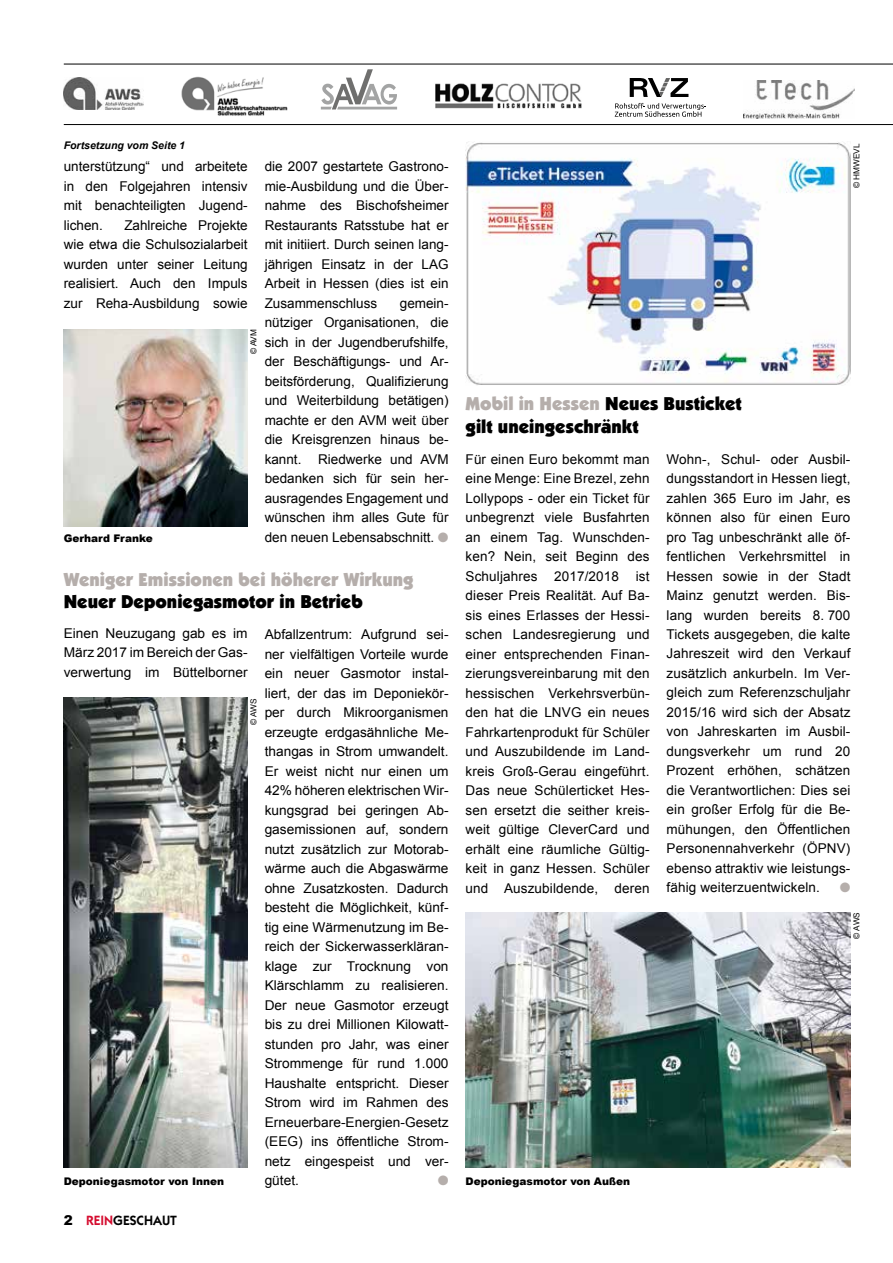
<style>
.page{position:relative;width:893px;height:1263px;background:#fff}
.page>*{position:absolute;margin:0;border:0;box-sizing:border-box;transform-origin:0 0}
.t1{font:900 18.75px/22.5px "Itc Kabel";color:#000}
.t2{font:900 18.75px "Itc Kabel";color:#b5aeab}
.t3{font:13.5px/19.5px "Arial";color:#000;text-align:justify}
.t4{font:600 13.5px "Itc Kabel";color:#000}
.t5{font:13.5px "Zapf Dingbats ITC";color:#b5aeab}
.t6{font:900 10.5px "Arial";color:#000}
.t7{font:italic 700 10.5px "Arial";color:#000}
.t8{font:8.25px "Arial";color:#000}
.s1{color:#b5aeab}
.s2{font-family:"Arial";font-weight:900}
.s3{color:#d50c2f}
</style>
<div class="page">
<hr style="left:64px;top:124px;width:829px;height:1px;background:#000">
<hr style="left:64px;top:64px;width:829px;height:1px;background:#000">
<img style="left:64px;top:77px;width:79px;height:32px">
<img style="left:181px;top:76px;width:107px;height:40px">
<img style="left:435px;top:83px;width:147px;height:26px">
<img style="left:743px;top:81px;width:111px;height:38px">
<svg style="left:630px;top:78px;width:58px;height:19px"></svg>
<svg style="left:615px;top:103px;width:91px;height:14px"></svg>
<svg style="left:321px;top:69px;width:76px;height:40px"></svg>
<img style="left:466px;top:142px;width:384px;height:243px">
<img style="left:64px;top:329px;width:184px;height:197px">
<img style="left:466px;top:912px;width:384px;height:256px">
<img style="left:64px;top:698px;width:184px;height:469px">
<p class="t7" style="left:64px;top:138px;width:123px">Fortsetzung vom Seite 1</p>
<p class="t8" style="left:851px;top:188px;width:46px;rotate:-90deg">© HMWEVL</p>
<p class="t3" style="left:265px;top:157px;width:185px">die 2007 gestartete Gastrono&shy;mie-Ausbildung und die Über&shy;nahme des Bischofsheimer Restaurants Ratsstube hat er mit initiiert. Durch seinen lang&shy;jährigen Einsatz in der LAG Arbeit in Hessen (dies ist ein Zusammenschluss</p>
<p class="t3" style="left:64px;top:157px;width:185px">unterstützung“ und arbeitete in den Folgejahren intensiv mit benachteiligten Jugend&shy;lichen.</p>
<p class="t3" style="left:64px;top:215px;width:185px;text-indent:61px">Zahlreiche Projekte wie etwa die Schulsozialarbeit wurden unter seiner Leitung realisiert. Auch den Impuls zur Reha-Ausbildung sowie</p>
<p class="t3" style="left:265px;top:293px;width:185px;text-indent:135px">gemein&shy;nütziger Organisationen, die sich in der Jugendberufshilfe, der Beschäftigungs- und Ar&shy;beitsförderung, Qualifizierung und Weiterbildung betätigen) machte er den AVM weit über die Kreisgrenzen hinaus be&shy;kannt. Riedwerke und AVM bedanken sich für sein her&shy;ausragendes Engagement und wünschen ihm alles Gute für</p>
<p class="t8" style="left:248px;top:354px;width:27px;rotate:-90deg">© AVM</p>
<h1 class="t1" style="left:466px;top:392px;width:278px"><span class="s1">Mobil in Hessen</span> Neues Busticket gilt uneingeschränkt</h1>
<p class="t3" style="left:466px;top:449px;width:185px">Für einen Euro bekommt man eine Menge: Eine Brezel, zehn Lollypops - oder ein Ticket für unbegrenzt viele Busfahrten an einem Tag. Wunschden&shy;ken? Nein, seit Beginn des Schuljahres 2017/2018 ist dieser Preis Realität. Auf Ba&shy;sis eines Erlasses der Hessi&shy;schen Landesregierung und einer entsprechenden Finan&shy;zierungsvereinbarung mit den hessischen Verkehrsverbün&shy;den hat die LNVG ein neues Fahrkartenprodukt für Schüler und Auszubildende im Land&shy;kreis Groß-Gerau eingeführt.<br>Das neue Schülerticket Hes&shy;sen ersetzt die seither kreis&shy;weit gültige CleverCard und erhält eine räumliche Gültig&shy;keit in ganz Hessen. Schüler und Auszubildende, deren</p>
<p class="t3" style="left:666px;top:449px;width:185px">Wohn-, Schul- oder Ausbil&shy;dungsstandort in Hessen liegt, zahlen 365 Euro im Jahr, es können also für einen Euro pro Tag unbeschränkt alle öf&shy;fentlichen Verkehrsmittel in Hessen sowie in der Stadt Mainz genutzt werden. Bis&shy;lang wurden bereits 8. 700<br>Tickets ausgegeben, die kalte Jahreszeit wird den Verkauf zusätzlich ankurbeln. Im Ver&shy;gleich zum Referenzschuljahr 2015/16 wird sich der Absatz von Jahreskarten im Ausbil&shy;dungsverkehr um rund 20<br>Prozent erhöhen, schätzen die Verantwortlichen: Dies sei ein großer Erfolg für die Be&shy;mühungen, den Öffentlichen Personennahverkehr (ÖPNV) ebenso attraktiv wie leistungs&shy;fähig weiterzuentwickeln.</p>
<p class="t6" style="left:64px;top:530px;width:90px">Gerhard Franke</p>
<p class="t3" style="left:265px;top:527px;width:185px">den neuen Lebensabschnitt. <span class="s1">●</span></p>
<h1 class="t2" style="left:64px;top:568px;width:351px">Weniger Emissionen bei höherer Wirkung</h1>
<h1 class="t1" style="left:64px;top:590px;width:301px">Neuer Deponiegasmotor in Betrieb</h1>
<p class="t3" style="left:64px;top:623px;width:185px">Einen Neuzugang gab es im März 2017 im Bereich der Gas&shy;verwertung im Büttelborner</p>
<p class="t3" style="left:265px;top:625px;width:185px">Abfallzentrum: Aufgrund sei&shy;ner vielfältigen Vorteile wurde ein neuer Gasmotor instal&shy;liert, der das im Deponiekör&shy;per durch Mikroorganismen erzeugte erdgasähnliche Me&shy;thangas in Strom umwandelt.<br>Er weist nicht nur einen um 42% höheren elektrischen Wir&shy;kungsgrad bei geringen Ab&shy;gasemissionen auf, sondern nutzt zusätzlich zur Motorab&shy;wärme auch die Abgaswärme ohne Zusatzkosten. Dadurch besteht die Möglichkeit, künf&shy;tig eine Wärmenutzung im Be&shy;reich der Sickerwasserkläran&shy;klage zur Trocknung von Klärschlamm zu realisieren.<br>Der neue Gasmotor erzeugt bis zu drei Millionen Kilowatt&shy;stunden pro Jahr, was einer Strommenge für rund 1.000<br>Haushalte entspricht. Dieser Strom wird im Rahmen des Erneuerbare-Energien-Gesetz (EEG) ins öffentliche Strom&shy;netz eingespeist und ver&shy;gütet.</p>
<p class="t8" style="left:248px;top:725px;width:28px;rotate:-90deg">© AWS</p>
<p class="t5" style="left:840px;top:881px;width:12px">●</p>
<p class="t8" style="left:851px;top:938px;width:28px;rotate:-90deg">© AWS</p>
<p class="t5" style="left:438px;top:1174px;width:12px">●</p>
<p class="t6" style="left:64px;top:1174px;width:162px">Deponiegasmotor von Innen</p>
<p class="t6" style="left:466px;top:1174px;width:166px">Deponiegasmotor von Außen</p>
<p class="t4" style="left:64px;top:1212px;width:115px"><span class="s2">2</span> <span class="s3">REIN</span>GESCHAUT</p>
</div>
